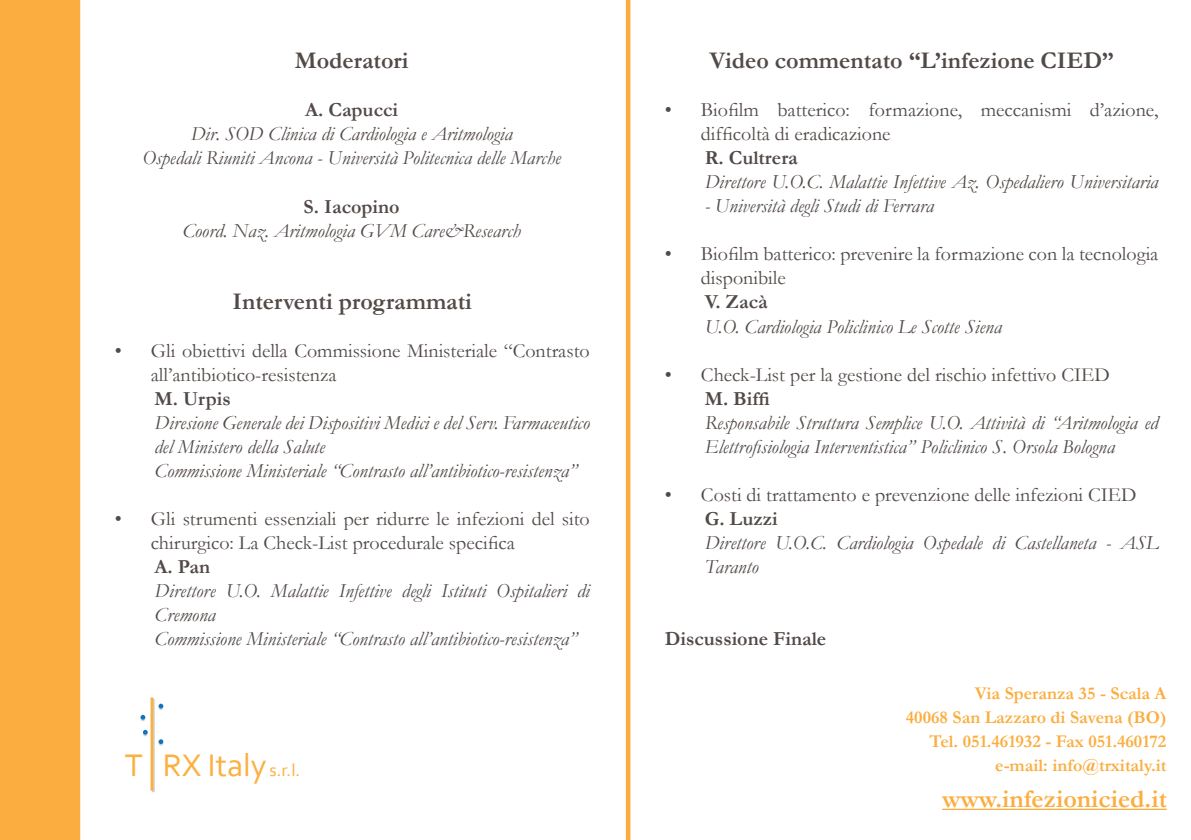
<style>
.page{position:relative;width:1191px;height:840px;background:#fff}
.page>*{position:absolute;margin:0;border:0;box-sizing:border-box;transform-origin:0 0}
.t1{font:32.6px "Corbel";color:#fbb03f}
.t2{font:700 26px "Garamond";color:#fbae3f}
.t3{font:700 24px "Garamond";color:#524a47}
.t4{font:italic 20px/24px "Garamond";color:#524a47}
.t5{font:20px/24px "Garamond";color:#524a47}
.t6{font:700 20px "Garamond";color:#524a47}
.t7{font:700 18px/24px "Garamond";color:#fbae3f;text-align:right}
.t8{font:18px "Corbel";color:#fbb03f}
</style>
<div class="page">
<hr style="left:942px;top:808px;width:224px;height:1px;background:#fbae3f">
<hr style="left:152px;top:698px;width:3px;height:93px;background:#d1d2d4">
<hr style="left:150px;top:697px;width:3px;height:93px;background:#fbb03f">
<svg style="left:159px;top:703px;width:4px;height:6px"></svg>
<svg style="left:140px;top:714px;width:5px;height:6px"></svg>
<svg style="left:143px;top:729px;width:5px;height:6px"></svg>
<svg style="left:159px;top:739px;width:4px;height:6px"></svg>
<div style="left:0;top:0;width:81px;height:839px;background:#fbae3f"></div>
<svg style="left:625px;top:0;width:6px;height:839px;background:#fbc06c"></svg>
<p class="t3" style="left:295px;top:44px;width:115px">Moderatori</p>
<p class="t6" style="left:305px;top:96px;width:94px">A. Capucci</p>
<p class="t4" style="left:142px;top:122px;width:420px;text-align:center">Dir. SOD Clinica di Cardiologia e Aritmologia<br>Ospedali Riuniti Ancona - Università Politecnica delle Marche</p>
<p class="t6" style="left:303px;top:192px;width:98px">S. Iacopino</p>
<p class="t4" style="left:182px;top:218px;width:340px">Coord. Naz. Aritmologia GVM Care&amp;Research</p>
<p class="t3" style="left:233px;top:285px;width:241px">Interventi programmati</p>
<p class="t5" style="left:151px;top:338px;width:440px;text-indent:-36px">• Gli obiettivi della Commissione Ministeriale “Contrasto all’antibiotico-resistenza</p>
<p class="t6" style="left:154px;top:385px;width:78px">M. Urpis</p>
<p class="t4" style="left:154px;top:410px;width:437px">Diresione Generale dei Dispositivi Medici e del Serv. Farmaceutico del Ministero della Salute<br>Commissione Ministeriale “Contrasto all’antibiotico-resistenza”</p>
<p class="t5" style="left:151px;top:506px;width:440px;text-indent:-36px">• Gli strumenti essenziali per ridurre le infezioni del sito chirurgico: La Check-List procedurale specifica</p>
<p class="t6" style="left:154px;top:553px;width:57px">A. Pan</p>
<p class="t4" style="left:154px;top:578px;width:437px">Direttore U.O. Malattie Infettive degli Istituti Ospitalieri di<br>Cremona<br>Commissione Ministeriale “Contrasto all’antibiotico-resistenza”</p>
<p class="t3" style="left:709px;top:44px;width:406px">Video commentato “L’infezione CIED”</p>
<p class="t5" style="left:701px;top:97px;width:459px;text-indent:-36px">• Biofilm batterico: formazione, meccanismi d’azione, difficoltà di eradicazione</p>
<p class="t6" style="left:704px;top:144px;width:95px">R. Cultrera</p>
<p class="t4" style="left:704px;top:169px;width:455px">Direttore U.O.C. Malattie Infettive Az. Ospedaliero Universitaria</p>
<p class="t4" style="left:704px;top:193px;width:231px">- Università degli Studi di Ferrara</p>
<p class="t5" style="left:701px;top:241px;width:459px;text-indent:-36px">• Biofilm batterico: prevenire la formazione con la tecnologia disponibile</p>
<p class="t6" style="left:704px;top:288px;width:64px">V. Zacà</p>
<p class="t4" style="left:704px;top:313px;width:299px">U.O. Cardiologia Policlinico Le Scotte Siena</p>
<p class="t5" style="left:665px;top:361px;width:446px">• Check-List per la gestione del rischio infettivo CIED</p>
<p class="t6" style="left:704px;top:384px;width:67px">M. Biffi</p>
<p class="t4" style="left:704px;top:409px;width:455px">Responsabile Struttura Semplice U.O. Attività di “Aritmologia ed<br>Elettrofisiologia Interventistica” Policlinico S. Orsola Bologna</p>
<p class="t5" style="left:665px;top:481px;width:473px">• Costi di trattamento e prevenzione delle infezioni CIED</p>
<p class="t6" style="left:704px;top:504px;width:75px">G. Luzzi</p>
<p class="t4" style="left:704px;top:529px;width:455px">Direttore U.O.C. Cardiologia Ospedale di Castellaneta - ASL<br>Taranto</p>
<p class="t6" style="left:665px;top:624px;width:163px">Discussione Finale</p>
<p class="t7" style="left:906px;top:681px;width:262px">Via Speranza 35 - Scala A<br>40068 San Lazzaro di Savena (BO)<br>Tel. 051.461932 - Fax 051.460172</p>
<h1 class="t1" style="left:125px;top:744px;width:143px">T RX Italy</h1>
<p class="t7" style="left:995px;top:753px;width:173px">e-mail: info@trxitaly.it</p>
<p class="t8" style="left:269px;top:758px;width:32px">s.r.l.</p>
<h2 class="t2" style="left:942px;top:781px;width:226px">www.infezionicied.it</h2>
</div>
